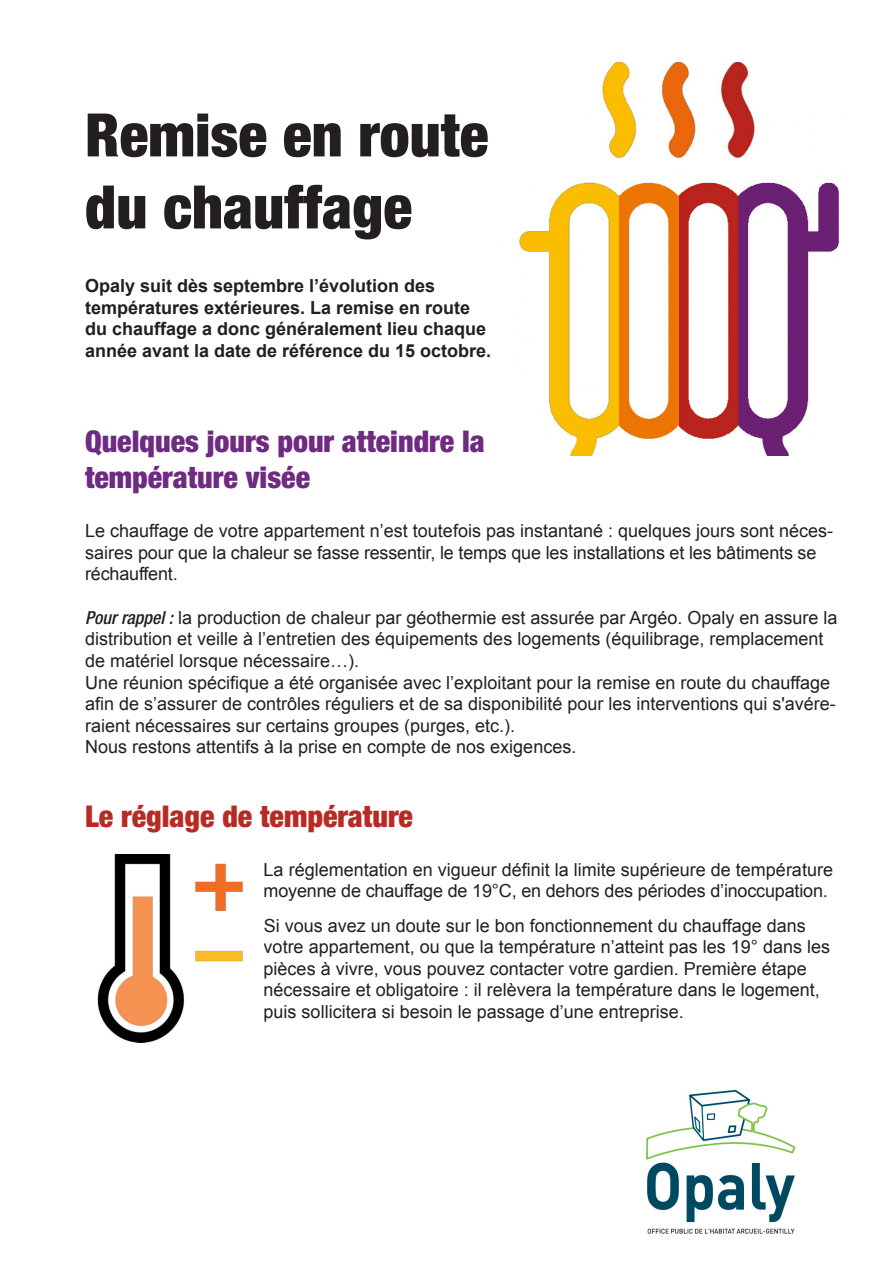
<style>
.page{position:relative;width:893px;height:1263px;background:#fff}
.page>*{position:absolute;margin:0;border:0;box-sizing:border-box;transform-origin:0 0}
.t1{font:900 condensed 60px/72px "Helvetica Neue LT Pro";color:#231f20}
.t2{font:900 condensed 30px/36px "Helvetica Neue LT Pro";color:#6f2b81}
.t3{font:900 condensed 30px "Helvetica Neue LT Pro";color:#b72b24}
.t4{font:18px/21.6px "Arial";color:#231f20}
.t5{font:700 18px/21.6px "Arial";color:#231f20}
.s1{font-family:"Helvetica Neue LT Pro";font-weight:500;font-style:italic;font-stretch:condensed}
</style>
<div class="page">
<img style="left:519px;top:62px;width:320px;height:394px">
<img style="left:646px;top:1089px;width:150px;height:145px">
<img style="left:97px;top:855px;width:146px;height:188px">
<h1 class="t1" style="left:85px;top:104px;width:405px">Remise en route du chauffage</h1>
<p class="t5" style="left:85px;top:275px;width:408px">Opaly suit dès septembre l’évolution des températures extérieures. La remise en route du chauffage a donc généralement lieu chaque année avant la date de référence du 15 octobre.</p>
<h2 class="t2" style="left:85px;top:426px;width:401px">Quelques jours pour atteindre la température visée</h2>
<p class="t4" style="left:85px;top:520px;width:750px">Le chauffage de votre appartement n’est toutefois pas instantané : quelques jours sont néces&shy;saires pour que la chaleur se fasse ressentir, le temps que les installations et les bâtiments se réchauffent.</p>
<p class="t4" style="left:85px;top:606px;width:754px"><span class="s1">Pour rappel :</span> la production de chaleur par géothermie est assurée par Argéo. Opaly en assure la distribution et veille à l’entretien des équipements des logements (équilibrage, remplacement de matériel lorsque nécessaire…).<br>Une réunion spécifique a été organisée avec l’exploitant pour la remise en route du chauffage afin de s’assurer de contrôles réguliers et de sa disponibilité pour les interventions qui s'avére&shy;raient nécessaires sur certains groupes (purges, etc.).<br>Nous restons attentifs à la prise en compte de nos exigences.</p>
<h2 class="t3" style="left:85px;top:805px;width:329px">Le réglage de température</h2>
<p class="t4" style="left:264px;top:859px;width:571px">La réglementation en vigueur définit la limite supérieure de température moyenne de chauffage de 19°C, en dehors des périodes d’inoccupation.</p>
<p class="t4" style="left:264px;top:914px;width:568px">Si vous avez un doute sur le bon fonctionnement du chauffage dans votre appartement, ou que la température n’atteint pas les 19° dans les pièces à vivre, vous pouvez contacter votre gardien. Première étape nécessaire et obligatoire : il relèvera la température dans le logement, puis sollicitera si besoin le passage d’une entreprise.</p>
</div>
